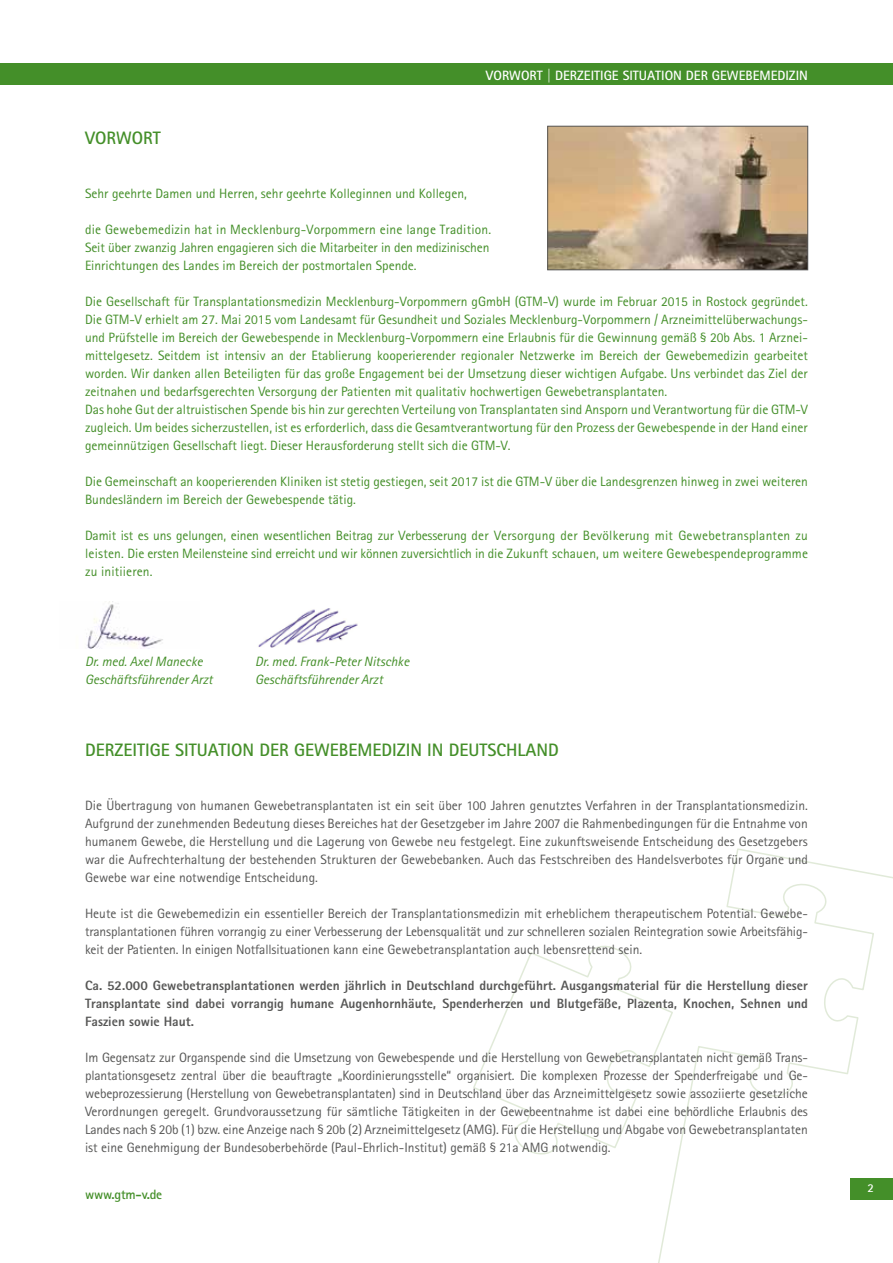
<style>
.page{position:relative;width:893px;height:1263px;background:#fff}
.page>*{position:absolute;margin:0;border:0;box-sizing:border-box;transform-origin:0 0}
.t1{font:700 18px "Agfa Rotis Sans Serif";color:#448f29}
.t2{font:13.5px/18px "Agfa Rotis Sans Serif";color:#448f29}
.t3{font:13.5px/18px "Agfa Rotis Sans Serif";color:#575756;text-align:justify}
.t4{font:800 13.5px/18px "Agfa Rotis Sans Serif";color:#575756;text-align:justify}
.t5{font:italic 13.5px "Agfa Rotis Sans Serif";color:#448f29}
.t6{font:700 13.5px "Agfa Rotis Sans Serif";color:#fff}
.t7{font:700 13.5px "Agfa Rotis Sans Serif";letter-spacing:-.015em;color:#448f29}
.t8{font:700 12px "Agfa Rotis Sans Serif";color:#fff}
</style>
<div class="page">
<svg style="left:658px;top:848px;width:235px;height:415px"></svg>
<svg style="left:473px;top:944px;width:201px;height:212px"></svg>
<div style="left:0;top:64px;width:893px;height:21px;background:#448f29"></div>
<img style="left:549px;top:128px;width:257px;height:140px">
<div style="left:547px;top:126px;width:261px;height:144px;border:1px solid #575756"></div>
<img style="left:86px;top:601px;width:77px;height:47px">
<img style="left:258px;top:608px;width:100px;height:40px">
<h1 class="t1" style="left:85px;top:127px;width:68px">VORWORT</h1>
<p class="t6" style="left:486px;top:67px;width:323px">VORWORT | DERZEITIGE SITUATION DER GEWEBEM EDIZIN</p>
<p class="t2" style="left:85px;top:184px;width:383px">Sehr geehrte Damen und Herren, sehr geehrte Kolleginnen und Kollegen,</p>
<p class="t2" style="left:85px;top:220px;width:408px">die Gewebemedizin hat in Mecklenburg-Vorpommern eine lange Tradition.<br>Seit über zwanzig Jahren engagieren sich die Mitarbeiter in den medizinischen<br>Einrichtungen des Landes im Bereich der postmortalen Spende.</p>
<p class="t2" style="left:85px;top:292px;width:724px">Die Gesellschaft für Transplantationsmedizin Mecklenburg-Vorpommern gGmbH (GTM-V) wurde im Februar 2015 in Rostock gegründet.<br>Die GTM-V erhielt am 27. Mai 2015 vom Landesamt für Gesundheit und Soziales Mecklenburg-Vorpommern / Arzneimittelüberwachungs&shy;und Prüfstelle im Bereich der Gewebespende in Mecklenburg-Vorpommern eine Erlaubnis für die Gewinnung gemäß § 20b Abs. 1 Arznei&shy;mittelgesetz. Seitdem ist intensiv an der Etablierung kooperierender regionaler Netzwerke im Bereich der Gewebemedizin gearbeitet worden. Wir danken allen Beteiligten für das große Engagement bei der Umsetzung dieser wichtigen Aufgabe. Uns verbindet das Ziel der zeitnahen und bedarfsgerechten Versorgung der Patienten mit qualitativ hochwertigen Gewebetransplantaten.<br>Das hohe Gut der altruistischen Spende bis hin zur gerechten Verteilung von Transplantaten sind Ansporn und Verantwortung für die GTM-V zugleich. Um beides sicherzustellen, ist es erforderlich, dass die Gesamtverantwortung für den Prozess der Gewebespende in der Hand einer gemeinnützigen Gesellschaft liegt. Dieser Herausforderung stellt sich die GTM-V.</p>
<p class="t2" style="left:85px;top:472px;width:724px">Die Gemeinschaft an kooperierenden Kliniken ist stetig gestiegen, seit 2017 ist die GTM-V über die Landesgrenzen hinweg in zwei weiteren<br>Bundesländern im Bereich der Gewebespende tätig.</p>
<p class="t2" style="left:85px;top:526px;width:724px;text-align:justify">Damit ist es uns gelungen, einen wesentlichen Beitrag zur Verbesserung der Versorgung der Bevölkerung mit Gewebetransplanten zu leisten. Die ersten Meilensteine sind erreicht und wir können zuversichtlich in die Zukunft schauen, um weitere Gewebespendeprogramme zu initiieren.</p>
<p class="t5" style="left:85px;top:653px;width:119px">Dr. med. Axel Manecke</p>
<p class="t5" style="left:255px;top:653px;width:156px">Dr. med. Frank-Peter Nitschke</p>
<p class="t5" style="left:85px;top:671px;width:130px">Geschäftsführender Arzt</p>
<p class="t5" style="left:255px;top:671px;width:130px">Geschäftsführender Arzt</p>
<h1 class="t1" style="left:85px;top:739px;width:473px">DERZEITIGE SITUATION DER GEWEBEM EDIZIN IN DEUTSCH LAND</h1>
<p class="t3" style="left:85px;top:796px;width:724px">Die Übertragung von humanen Gewebetransplantaten ist ein seit über 100 Jahren genutztes Verfahren in der Transplantationsmedizin.<br>Aufgrund der zunehmenden Bedeutung dieses Bereiches hat der Gesetzgeber im Jahre 2007 die Rahmenbedingungen für die Entnahme von humanem Gewebe, die Herstellung und die Lagerung von Gewebe neu festgelegt. Eine zukunftsweisende Entscheidung des Gesetzgebers war die Aufrechterhaltung der bestehenden Strukturen der Gewebebanken. Auch das Festschreiben des Handelsverbotes für Organe und Gewebe war eine notwendige Entscheidung.</p>
<p class="t3" style="left:85px;top:904px;width:724px">Heute ist die Gewebemedizin ein essentieller Bereich der Transplantationsmedizin mit erheblichem therapeutischem Potential. Gewebe&shy;transplantationen führen vorrangig zu einer Verbesserung der Lebensqualität und zur schnelleren sozialen Reintegration sowie Arbeitsfähig&shy;keit der Patienten. In einigen Notfallsituationen kann eine Gewebetransplantation auch lebensrettend sein.</p>
<p class="t4" style="left:85px;top:976px;width:724px">Ca. 52.000 Gewebetransplantationen werden jährlich in Deutschland durchgeführt. Ausgangsmaterial für die Herstellung dieser Transplantate sind dabei vorrangig humane Augenhornhäute, Spenderherzen und Blutgefäße, Plazenta, Knochen, Sehnen und Faszien sowie Haut.</p>
<p class="t3" style="left:85px;top:1048px;width:724px">Im Gegensatz zur Organspende sind die Umsetzung von Gewebespende und die Herstellung von Gewebetransplantaten nicht gemäß Trans&shy;plantationsgesetz zentral über die beauftragte „Koordinierungsstelle“ organisiert. Die komplexen Prozesse der Spenderfreigabe und Ge&shy;webeprozessierung (Herstellung von Gewebetransplantaten) sind in Deutschland über das Arzneimittelgesetz sowie assoziierte gesetzliche Verordnungen geregelt. Grundvoraussetzung für sämtliche Tätigkeiten in der Gewebeentnahme ist dabei eine behördliche Erlaubnis des Landes nach § 20b (1) bzw. eine Anzeige nach § 20b (2) Arzneimittelgesetz (AMG). Für die Herstellung und Abgabe von Gewebetransplantaten ist eine Genehmigung der Bundesoberbehörde (Paul-Ehrlich-Institut) gemäß § 21a AMG notwendig.</p>
<p class="t7" style="left:85px;top:1185px;width:79px">WWW.GTM-V.DE</p>
<p class="t8" style="left:867px;top:1181px;width:8px">2</p>
</div>
